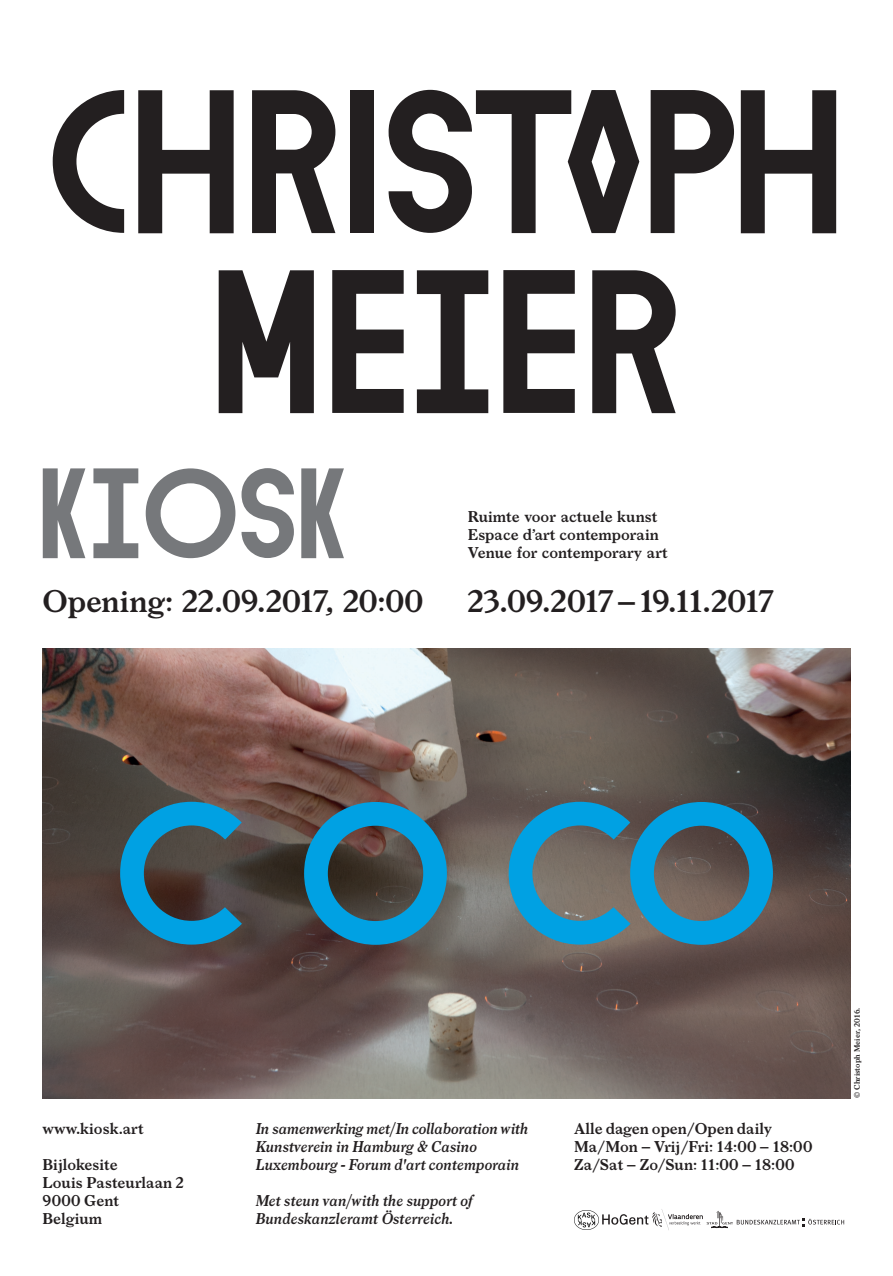
<style>
.page{position:relative;width:893px;height:1276px;background:#fff}
.page>*{position:absolute;margin:0;border:0;box-sizing:border-box;transform-origin:0 0}
.t1{font:210px/180px "OTIK KIOSKI";letter-spacing:.005em;color:#231f20;text-align:center}
.t2{font:210px "OTIK KIOSKI";color:#00a1e3}
.t3{font:600 30px "Larish Neue";letter-spacing:-.005em;color:#231f20}
.t4{font:600 30px "Larish Neue";letter-spacing:-.035em;color:#231f20}
.t5{font:600 15px/18px "Larish Neue";color:#231f20}
.t6{font:italic 600 15px/18px "Larish Neue";color:#231f20}
.t7{font:600 7.5px "Larish Neue";color:#231f20}
</style>
<div class="page">
<img style="left:43px;top:648px;width:807px;height:450px">
<svg style="left:43px;top:468px;width:301px;height:90px"></svg>
<img style="left:574px;top:1210px;width:24px;height:19px">
<svg style="left:602px;top:1209px;width:242px;height:21px"></svg>
<h1 class="t1" style="left:50px;top:62px;width:795px">CHRISTOPH<br>MEIER</h1>
<h2 class="t3" style="left:42px;top:578px;width:382px">Opening: 22.09.2017, 20:00</h2>
<p class="t5" style="left:468px;top:506px;width:201px">Ruimte voor actuele kunst<br>Espace d’art contemporain<br>Venue for contemporary art</p>
<h2 class="t4" style="left:468px;top:578px;width:308px">23.09.2017 – 19.11.2017</h2>
<h1 class="t2" style="left:116px;top:759px;width:664px">C O CO</h1>
<p class="t5" style="left:43px;top:1118px;width:103px">www.kiosk.art</p>
<p class="t5" style="left:43px;top:1154px;width:143px">Bijlokesite<br>Louis Pasteurlaan 2<br>9000 Gent<br>Belgium</p>
<p class="t6" style="left:255px;top:1118px;width:274px">In samenwerking met/In collaboration with<br>Kunstverein in Hamburg &amp; Casino<br>Luxembourg - Forum d'art contemporain</p>
<p class="t6" style="left:255px;top:1190px;width:218px">Met steun van/with the support of<br>Bundeskanzleramt Österreich.</p>
<p class="t5" style="left:574px;top:1118px;width:240px">Alle dagen open/Open daily<br>Ma/Mon – Vrij/Fri: 14:00 – 18:00<br>Za/Sat – Zo/Sun: 11:00 – 18:00</p>
<p class="t7" style="left:851px;top:1098px;width:92px;rotate:-90deg">© Christoph Meier, 2016.</p>
</div>
